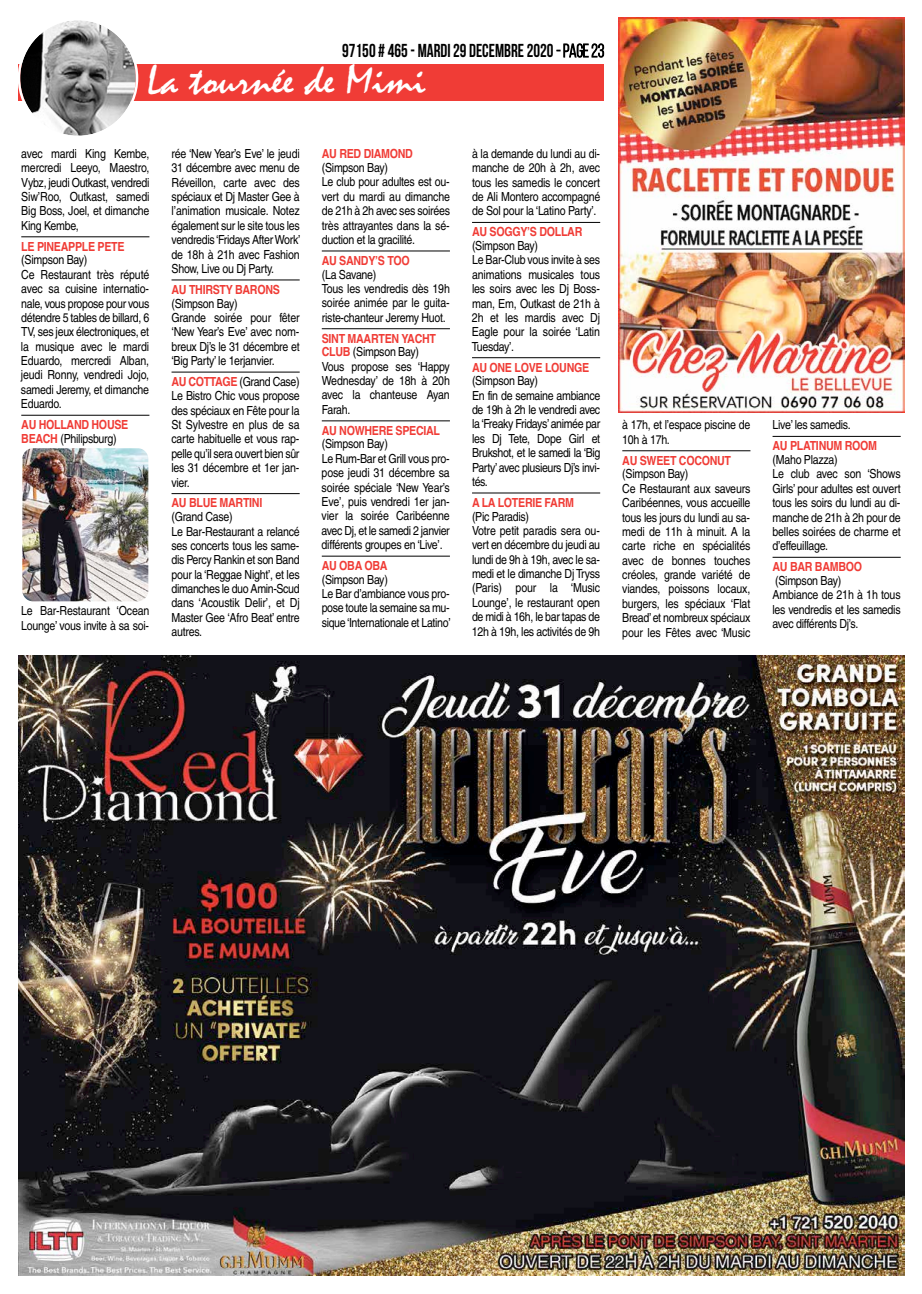
<style>
.page{position:relative;width:922px;height:1294px;background:#fff}
.page>*{position:absolute;margin:0;border:0;box-sizing:border-box;transform-origin:0 0}
.t1{font:42.25px "Mistral";color:#fff;scale:1.07 1}
.t2{font:700 18.75px "Bebas Neue";color:#000;scale:.9 1}
.t3{font:12.5px/14.4px "Helvetica";letter-spacing:-.025em;color:#000;scale:.85 1}
.t4{font:700 12.5px/13.8px "Helvetica";letter-spacing:-.025em;color:#f03c36;scale:.85 1}
.s1{font-weight:400}
.s2{font-weight:400;color:#000}
.s3{font-weight:700;color:#f03c36}
</style>
<div class="page">
<hr style="left:21px;top:236px;width:128px;height:1px;background:#000">
<hr style="left:21px;top:415px;width:128px;height:1px;background:#000">
<hr style="left:171px;top:279px;width:128px;height:1px;background:#000">
<hr style="left:171px;top:372px;width:128px;height:1px;background:#000">
<hr style="left:171px;top:493px;width:128px;height:1px;background:#000">
<hr style="left:322px;top:251px;width:128px;height:1px;background:#000">
<hr style="left:322px;top:328px;width:128px;height:1px;background:#000">
<hr style="left:322px;top:420px;width:128px;height:1px;background:#000">
<hr style="left:322px;top:556px;width:128px;height:1px;background:#000">
<hr style="left:472px;top:222px;width:128px;height:1px;background:#000">
<hr style="left:472px;top:357px;width:128px;height:1px;background:#000">
<hr style="left:472px;top:492px;width:128px;height:1px;background:#000">
<hr style="left:622px;top:450px;width:128px;height:1px;background:#000">
<hr style="left:772px;top:436px;width:128px;height:1px;background:#000">
<hr style="left:772px;top:557px;width:128px;height:1px;background:#000">
<img style="left:22px;top:448px;width:126px;height:153px">
<img style="left:18px;top:656px;width:885px;height:619px">
<div style="left:18px;top:64px;width:585px;height:36px;background:#f03c36"></div>
<svg style="left:18px;top:20px;width:120px;height:116px"></svg>
<svg style="left:556px;top:43px;width:48px;height:15px"></svg>
<img style="left:618px;top:18px;width:286px;height:395px">
<h2 class="t2" style="left:342px;top:41px;width:292px">97150 # 465- MARDI29 DECEMBRE2020 <span class="s1">-page23</span></h2>
<h1 class="t1" style="left:147px;top:57px;width:262px">La tournée de Mimi</h1>
<p class="t3" style="left:21px;top:146px;width:152px;text-align:justify">avec mardi King Kembe, mercredi Leeyo, Maestro, Vybz, jeudi Outkast, vendredi Siw’Roo, Outkast, samedi Big Boss, Joel, et dimanche King Kembe,</p>
<p class="t4" style="left:21px;top:239px;width:123px">LE PINEAPPLE PETE</p>
<p class="t3" style="left:21px;top:253px;width:153px">(Simpson Bay)<br>Ce Restaurant très réputé avec sa cuisine internatio&shy;nale, vous propose pour vous détendre 5 tables de billard, 6<br>TV, ses jeux électroniques, et la musique avec le mardi<br>Eduardo, mercredi Alban, jeudi Ronny, vendredi Jojo, samedi Jeremy, et dimanche<br>Eduardo.</p>
<p class="t4" style="left:21px;top:418px;width:127px">AU HOLLAND HOUSE<br>BEACH <span class="s2">(Philipsburg)</span></p>
<p class="t3" style="left:21px;top:603px;width:152px">Le Bar-Restaurant ‘Ocean<br>Lounge’ vous invite à sa soi-</p>
<p class="t3" style="left:171px;top:146px;width:153px;text-align:justify">rée ‘New Year’s Eve’ le jeudi 31 décembre avec menu de Réveillon, carte avec des spéciaux et Dj Master Gee à l’animation musicale. Notez également sur le site tous les vendredis‘Fridays After Work’ de 18h à 21h avec Fashion Show, Live ou Dj Party.</p>
<p class="t4" style="left:171px;top:283px;width:129px">AU THIRSTY BARONS</p>
<p class="t3" style="left:171px;top:296px;width:152px">(Simpson Bay)<br>Grande soirée pour fêter ‘New Year’s Eve’ avec nom&shy;breux Dj’s le 31 décembre et ‘Big Party’ le 1erjanvier.</p>
<p class="t3" style="left:171px;top:374px;width:152px;text-align:justify"><span class="s3">AU COTTAGE</span> (Grand Case)<br>Le Bistro Chic vous propose des spéciaux en Fête pour la St Sylvestre en plus de sa carte habituelle et vous rap&shy;pelle qu’il sera ouvert bien sûr les 31 décembre et 1er jan&shy;vier.</p>
<p class="t4" style="left:171px;top:496px;width:108px">AU BLUE MARTINI</p>
<p class="t3" style="left:171px;top:509px;width:152px">(Grand Case)<br>Le Bar-Restaurant a relancé ses concerts tous les same&shy;dis Percy Rankin et son Band pour la ‘Reggae Night’, et les dimanches le duo Amin-Scud dans ‘Acoustik Delir’, et Dj<br>Master Gee ‘Afro Beat’ entre autres.</p>
<p class="t4" style="left:322px;top:147px;width:109px">AU RED DIAMOND</p>
<p class="t3" style="left:322px;top:160px;width:152px">(Simpson Bay)<br>Le club pour adultes est ou&shy;vert du mardi au dimanche de 21h à 2h avec ses soirées très attrayantes dans la sé&shy;duction et la gracilité.</p>
<p class="t4" style="left:322px;top:254px;width:105px">AU SANDY’S TOO</p>
<p class="t3" style="left:322px;top:267px;width:152px">(La Savane)<br>Tous les vendredis dès 19h soirée animée par le guita&shy;riste-chanteur Jeremy Huot.</p>
<p class="t3" style="left:321px;top:331px;width:152px"><span class="s3">SINT MAARTEN YACHT<br>CLUB</span> (Simpson Bay)<br>Vous propose ses ‘Happy<br>Wednesday’ de 18h à 20h avec la chanteuse Ayan<br>Farah.</p>
<p class="t4" style="left:322px;top:423px;width:141px">AU NOWHERE SPECIAL</p>
<p class="t3" style="left:321px;top:437px;width:152px">(Simpson Bay)<br>Le Rum-Bar et Grill vous pro&shy;pose jeudi 31 décembre sa soirée spéciale ‘New Year’s<br>Eve’, puis vendredi 1er jan&shy;vier la soirée Caribéenne avec Dj, et le samedi 2 janvier différents groupes en ‘Live’.</p>
<p class="t4" style="left:322px;top:559px;width:79px">AU OBA OBA</p>
<p class="t3" style="left:321px;top:572px;width:153px">(Simpson Bay)<br>Le Bar d’ambiance vous pro&shy;pose toute la semaine sa mu&shy;sique‘Internationale et Latino’</p>
<p class="t3" style="left:472px;top:146px;width:152px;text-align:justify">à la demande du lundi au di&shy;manche de 20h à 2h, avec tous les samedis le concert de Ali Montero accompagné de Sol pour la ‘Latino Party’.</p>
<p class="t4" style="left:472px;top:225px;width:131px">AU SOGGY’S DOLLAR</p>
<p class="t3" style="left:472px;top:238px;width:152px">(Simpson Bay)<br>Le Bar-Club vous invite à ses animations musicales tous les soirs avec les Dj Boss&shy;man, Em, Outkast de 21h à<br>2h et les mardis avec Dj<br>Eagle pour la soirée ‘Latin<br>Tuesday’.</p>
<p class="t4" style="left:472px;top:360px;width:139px">AU ONE LOVE LOUNGE</p>
<p class="t3" style="left:472px;top:373px;width:152px">(Simpson Bay)<br>En fin de semaine ambiance de 19h à 2h le vendredi avec la ‘Freaky Fridays’ animée par les Dj Tete, Dope Girl et<br>Brukshot, et le samedi la ‘Big<br>Party’ avec plusieurs Dj’s invi&shy;tés.</p>
<p class="t4" style="left:472px;top:495px;width:121px">A LA LOTERIE FARM</p>
<p class="t3" style="left:472px;top:509px;width:152px">(Pic Paradis)<br>Votre petit paradis sera ou&shy;vert en décembre du jeudi au lundi de 9h à 19h, avec le sa&shy;medi et le dimanche Dj Tryss (Paris) pour la ‘Music<br>Lounge’, le restaurant open de midi à 16h, le bar tapas de<br>12h à 19h, les activités de 9h</p>
<p class="t3" style="left:622px;top:418px;width:152px">à 17h, et l’espace piscine de<br>10h à 17h.</p>
<p class="t4" style="left:622px;top:453px;width:129px">AU SWEET COCONUT</p>
<p class="t3" style="left:622px;top:467px;width:152px">(Simpson Bay)<br>Ce Restaurant aux saveurs<br>Caribéennes, vous accueille tous les jours du lundi au sa&shy;medi de 11h à minuit. A la carte riche en spécialités avec de bonnes touches créoles, grande variété de viandes, poissons locaux, burgers, les spéciaux ‘Flat<br>Bread’et nombreux spéciaux pour les Fêtes avec ‘Music</p>
<p class="t3" style="left:772px;top:418px;width:93px">Live’ les samedis.</p>
<p class="t4" style="left:772px;top:439px;width:124px">AU PLATINUM ROOM</p>
<p class="t3" style="left:772px;top:452px;width:152px">(Maho Plazza)<br>Le club avec son ‘Shows<br>Girls’ pour adultes est ouvert tous les soirs du lundi au di&shy;manche de 21h à 2h pour de belles soirées de charme et d’effeuillage.</p>
<p class="t4" style="left:772px;top:560px;width:107px">AU BAR BAMBOO</p>
<p class="t3" style="left:772px;top:573px;width:152px">(Simpson Bay)<br>Ambiance de 21h à 1h tous les vendredis et les samedis avec différents Dj’s.</p>
</div>
